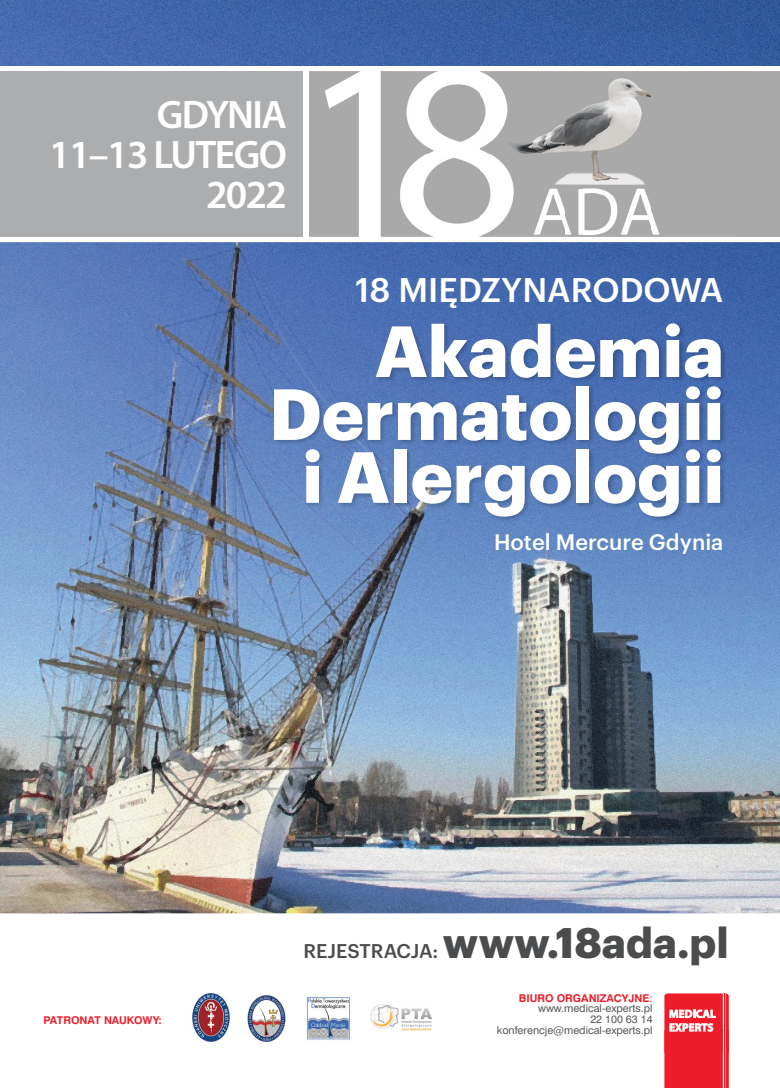
<style>
.page{position:relative;width:780px;height:1088px;background:#fff}
.page>*{position:absolute;margin:0;border:0;box-sizing:border-box;transform-origin:0 0}
.t1{font:700 70.75px/62.9px "Graphik";color:#fff;text-align:right}
.t2{font:600 40px/40px "Myriad Pro";letter-spacing:-.04em;color:#fff;text-align:right}
.t3{font:500 33.5px "Graphik";color:#fff}
.t4{font:500 22px "Graphik";color:#fff}
.t5{font:500 19.5px "Graphik";color:#4b4c4d}
.t6{font:10px/10.8px "Swis 721 PL";color:#57585a;text-align:right}
.t7{font:700 10px "Swis 721 PL";color:#ee1c28}
.s1{font-weight:700;font-size:41.88px}
.s2{font-weight:700;color:#ee1c28}
.s3{color:#ee1c28}
</style>
<div class="page">
<img style="left:0;top:242px;width:780px;height:671px">
<img style="left:0;top:0;width:779px;height:66px">
<img style="left:273px;top:322px;width:453px;height:201px">
<svg style="left:664px;top:993px;width:64px;height:95px;background:#f03843"></svg>
<img style="left:247px;top:995px;width:39px;height:47px">
<img style="left:192px;top:993px;width:38px;height:49px">
<img style="left:307px;top:997px;width:43px;height:43px">
<img style="left:371px;top:1004px;width:60px;height:27px">
<div style="left:0;top:72px;width:303px;height:165px;background:#abadaf"></div>
<img style="left:309px;top:72px;width:471px;height:165px">
<h2 class="t2" style="left:49px;top:98px;width:239px">GDYNIA<br>11–13 LUTEGO<br>2022</h2>
<h3 class="t3" style="left:355px;top:276px;width:369px">18 MIĘDZYNARODOWA</h3>
<h1 class="t1" style="left:269px;top:325px;width:456px">Akademia<br>Dermatologii i Alergologii</h1>
<h3 class="t4" style="left:494px;top:532px;width:231px">Hotel Mercure Gdynia</h3>
<p class="t7" style="left:43px;top:1017px;width:120px">PATRONAT NAUKOWY:</p>
<h3 class="t5" style="left:303px;top:943px;width:427px">REJESTRACJA: <span class="s1">www.18ada.pl</span></h3>
<p class="t6" style="left:496px;top:993px;width:157px"><span class="s2">BIURO ORGANIZACYJNE</span><span class="s3">: </span>www.medical-experts.pl<br>22 100 63 14 konferencje@medical-experts.pl</p>
</div>
